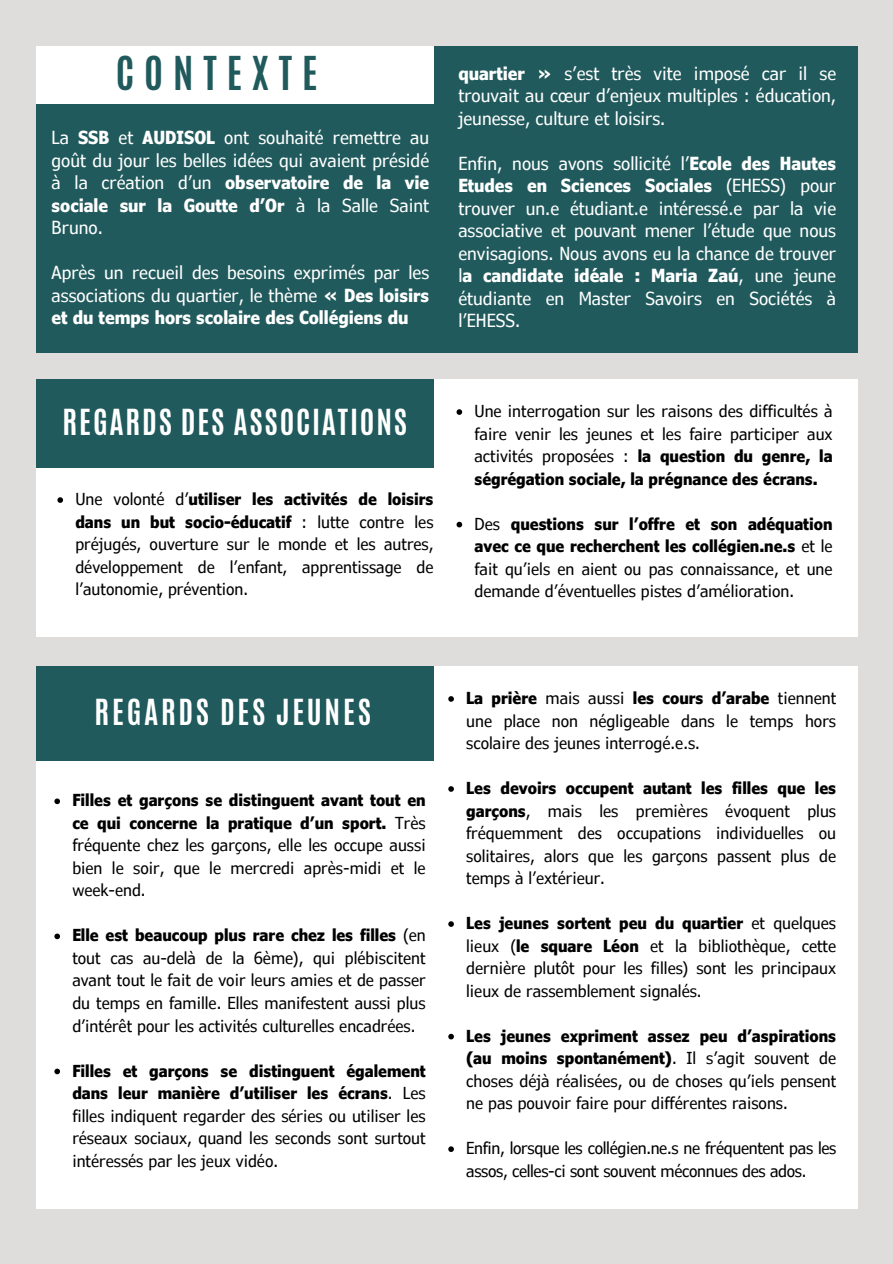
<style>
.page{position:relative;width:893px;height:1264px;background:#fff}
.page>*{position:absolute;margin:0;border:0;box-sizing:border-box;transform-origin:0 0}
.t1{font:700 39px "Antonio";letter-spacing:.255em;color:#215a5c}
.t2{font:700 30px "Antonio";letter-spacing:.06em;color:#fff}
.t3{font:700 30px "Antonio";letter-spacing:.09em;color:#fff}
.t4{font:condensed 18px/22.5px "Verdana Pro";color:#fff;text-align:justify}
.t5{font:condensed 16.5px/22.5px "Verdana Pro";color:#000;text-align:justify}
.t6{font:condensed 16.5px/22.5px "Verdana Pro";letter-spacing:-.02em;color:#000}
.s1{font-weight:700}
</style>
<div class="page">
<div style="left:0;top:0;width:892px;height:1263px;background:#dedddb"></div>
<div style="left:36px;top:666px;width:821px;height:543px;background:#fff"></div>
<div style="left:36px;top:379px;width:821px;height:257px;background:#fff"></div>
<div style="left:36px;top:46px;width:821px;height:306px;background:#215a5c"></div>
<div style="left:36px;top:46px;width:397px;height:57px;background:#fff"></div>
<div style="left:36px;top:666px;width:397px;height:94px;background:#215a5c"></div>
<div style="left:36px;top:379px;width:397px;height:88px;background:#215a5c"></div>
<svg style="left:456px;top:409px;width:6px;height:6px"></svg>
<svg style="left:456px;top:522px;width:6px;height:5px"></svg>
<svg style="left:54px;top:798px;width:6px;height:6px"></svg>
<svg style="left:54px;top:933px;width:6px;height:6px"></svg>
<svg style="left:54px;top:1068px;width:6px;height:6px"></svg>
<svg style="left:448px;top:696px;width:6px;height:5px"></svg>
<svg style="left:448px;top:786px;width:6px;height:5px"></svg>
<svg style="left:448px;top:921px;width:6px;height:5px"></svg>
<svg style="left:448px;top:1033px;width:6px;height:6px"></svg>
<svg style="left:448px;top:1146px;width:6px;height:5px"></svg>
<svg style="left:57px;top:497px;width:6px;height:6px"></svg>
<p class="t1" style="left:116px;top:46px;width:203px">CONTEXTE</p>
<p class="t4" style="left:52px;top:126px;width:379px">La <span class="s1">SSB</span> et <span class="s1">AUDISOL</span> ont souhaité remettre au goût du jour les belles idées qui avaient présidé à la création d’un <span class="s1">observatoire de la vie sociale sur la Goutte d’Or</span> à la Salle Saint Bruno.</p>
<p class="t4" style="left:52px;top:261px;width:379px">Après un recueil des besoins exprimés par les associations du quartier, le thème <span class="s1">« Des loisirs et du temps hors scolaire des Collégiens du</span></p>
<p class="t4" style="left:458px;top:61px;width:379px"><span class="s1">quartier »</span> s’est très vite imposé car il se trouvait au cœur d’enjeux multiples : éducation, jeunesse, culture et loisirs.</p>
<p class="t4" style="left:458px;top:151px;width:379px">Enfin, nous avons sollicité l’<span class="s1">Ecole des Hautes Etudes en Sciences Sociales</span> (EHESS) pour trouver un.e étudiant.e intéressé.e par la vie associative et pouvant mener l’étude que nous envisagions. Nous avons eu la chance de trouver l<span class="s1">a candidate idéale : Maria Zaú</span>, une jeune étudiante en Master Savoirs en Sociétés à l’EHESS.</p>
<p class="t2" style="left:63px;top:401px;width:346px">REGARDS DES ASSOCIATIONS</p>
<p class="t5" style="left:75px;top:487px;width:359px">Une volonté d’<span class="s1">utiliser les activités de loisirs dans un but socio-éducatif</span> : lutte contre les préjugés, ouverture sur le monde et les autres, développement de l’enfant, apprentissage de l’autonomie, prévention.</p>
<p class="t5" style="left:474px;top:399px;width:359px">Une interrogation sur les raisons des difficultés à faire venir les jeunes et les faire participer aux activités proposées : <span class="s1">la question du genre, la ségrégation sociale, la prégnance des écrans.</span></p>
<p class="t5" style="left:474px;top:512px;width:359px">Des <span class="s1">questions sur l’offre et son adéquation avec ce que recherchent les collégien.ne.s</span> et le fait qu’iels en aient ou pas connaissance, et une demande d’éventuelles pistes d’amélioration.</p>
<p class="t3" style="left:94px;top:691px;width:278px">REGARDS DES JEUNES</p>
<p class="t5" style="left:72px;top:788px;width:355px"><span class="s1">Filles et garçons se distinguent avant tout en ce qui concerne la pratique d’un sport.</span> Très fréquente chez les garçons, elle les occupe aussi bien le soir, que le mercredi après-midi et le week-end.</p>
<p class="t5" style="left:72px;top:923px;width:355px"><span class="s1">Elle est beaucoup plus rare chez les filles</span> (en tout cas au-delà de la 6ème), qui plébiscitent avant tout le fait de voir leurs amies et de passer du temps en famille. Elles manifestent aussi plus d’intérêt pour les activités culturelles encadrées.</p>
<p class="t5" style="left:72px;top:1058px;width:355px"><span class="s1">Filles et garçons se distinguent également dans leur manière d’utiliser les écrans</span>. Les filles indiquent regarder des séries ou utiliser les réseaux sociaux, quand les seconds sont surtout intéressés par les jeux vidéo.</p>
<p class="t5" style="left:466px;top:686px;width:371px"><span class="s1">La prière</span> mais aussi <span class="s1">les cours d’arabe</span> tiennent une place non négligeable dans le temps hors scolaire des jeunes interrogé.e.s.</p>
<p class="t5" style="left:466px;top:776px;width:371px"><span class="s1">Les devoirs occupent autant les filles que les garçons</span>, mais les premières évoquent plus fréquemment des occupations individuelles ou solitaires, alors que les garçons passent plus de temps à l’extérieur.</p>
<p class="t5" style="left:466px;top:911px;width:371px"><span class="s1">Les jeunes sortent peu du quartier</span> et quelques lieux (<span class="s1">le square Léon</span> et la bibliothèque, cette dernière plutôt pour les filles) sont les principaux lieux de rassemblement signalés.</p>
<p class="t5" style="left:466px;top:1023px;width:371px"><span class="s1">Les jeunes expriment assez peu d’aspirations (au moins spontanément)</span>. Il s’agit souvent de choses déjà réalisées, ou de choses qu’iels pensent ne pas pouvoir faire pour différentes raisons.</p>
<p class="t6" style="left:466px;top:1136px;width:372px">Enfin, lorsque les collégien.ne.s ne fréquentent pas les assos, celles-ci sont souvent méconnues des ados.</p>
</div>
